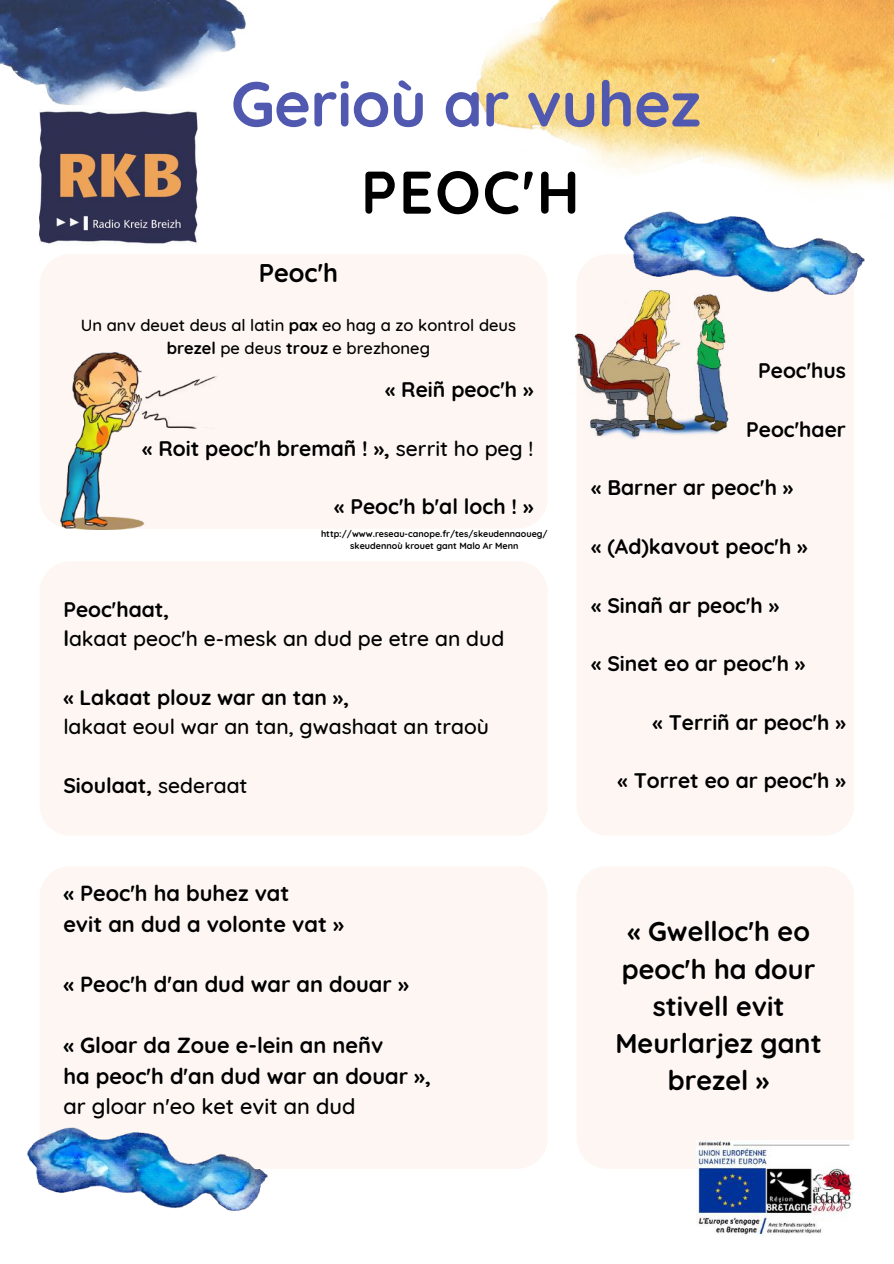
<style>
.page{position:relative;width:894px;height:1264px;background:#fff}
.page>*{position:absolute;margin:0;border:0;box-sizing:border-box;transform-origin:0 0}
.t1{font:700 63px "Quicksand";letter-spacing:-.01em;color:#5158b0}
.t2{font:700 60px "Quicksand";color:#000}
.t3{font:700 27px/37.2px "Quicksand";color:#000;text-align:center}
.t4{font:700 25.5px "Quicksand";color:#000}
.t5{font:700 21.75px/30.5px "Quicksand";color:#000}
.t6{font:500 21.75px "Quicksand";color:#000}
.t7{font:700 21px "Quicksand";color:#000}
.t8{font:500 21px/29.2px "Quicksand";color:#000}
.t9{font:500 16.5px/23px "Quicksand";color:#000;text-align:center}
.t10{font:700 9px/12px "Quicksand";color:#000;text-align:center}
.s1{font-weight:700}
.s2{font-weight:500}
</style>
<div class="page">
<div style="left:576px;top:254px;width:277px;height:581px;background:#fdf6f2;border-radius:31px"></div>
<div style="left:39px;top:254px;width:508px;height:274px;background:#fdf6f2;border-radius:31px"></div>
<div style="left:39px;top:561px;width:508px;height:274px;background:#fdf6f2;border-radius:31px"></div>
<div style="left:39px;top:866px;width:508px;height:302px;background:#fdf6f2;border-radius:31px"></div>
<div style="left:576px;top:866px;width:277px;height:302px;background:#fdf6f2;border-radius:31px"></div>
<img style="left:0;top:0;width:246px;height:105px">
<img style="left:624px;top:218px;width:240px;height:77px">
<img style="left:28px;top:1127px;width:239px;height:83px">
<img style="left:476px;top:0;width:417px;height:218px">
<img style="left:39px;top:109px;width:158px;height:135px">
<img style="left:696px;top:1140px;width:158px;height:95px">
<img style="left:574px;top:287px;width:155px;height:152px">
<h1 class="t1" style="left:231px;top:63px;width:471px">Gerioù ar vuhez</h1>
<h2 class="t2" style="left:361px;top:154px;width:220px">PEOC'H</h2>
<p class="t4" style="left:258px;top:257px;width:81px">Peoc'h</p>
<p class="t9" style="left:81px;top:314px;width:436px">Un anv deuet deus al latin <span class="s1">pax</span> eo hag a zo kontrol deus <span class="s1">brezel</span> pe deus <span class="s1">trouz</span> e brezhoneg</p>
<p class="t7" style="left:385px;top:376px;width:150px">« Reiñ peoc'h »</p>
<p class="t7" style="left:142px;top:434px;width:392px">« Roit peoc'h bremañ ! », <span class="s2">serrit ho peg !</span></p>
<p class="t7" style="left:334px;top:492px;width:201px">« Peoc'h b'al loch ! »</p>
<p class="t10" style="left:321px;top:527px;width:228px">http://www.reseau-canope.fr/tes/skeudennaoueg/ skeudennoù krouet gant Malo Ar Menn</p>
<p class="t8" style="left:63px;top:594px;width:442px"><span class="s1">Peoc'haat,<br>l</span>akaat peoc'h e-mesk an dud pe etre an dud</p>
<p class="t7" style="left:63px;top:683px;width:287px">« Lakaat plouz war an tan »,</p>
<p class="t8" style="left:63px;top:711px;width:427px">lakaat eoul war an tan, gwashaat an traoù</p>
<p class="t7" style="left:63px;top:771px;width:186px">Sioulaat, <span class="s2">sederaat</span></p>
<p class="t7" style="left:758px;top:357px;width:89px">Peoc'hus</p>
<p class="t7" style="left:746px;top:416px;width:101px">Peoc'haer</p>
<p class="t7" style="left:591px;top:474px;width:203px">« Barner ar peoc'h »</p>
<p class="t7" style="left:591px;top:533px;width:218px">« (Ad)kavout peoc'h »</p>
<p class="t7" style="left:591px;top:591px;width:189px">« Sinañ ar peoc'h »</p>
<p class="t7" style="left:591px;top:650px;width:215px">« Sinet eo ar peoc'h »</p>
<p class="t7" style="left:652px;top:708px;width:195px">« Terriñ ar peoc'h »</p>
<p class="t7" style="left:617px;top:767px;width:230px">« Torret eo ar peoc'h »</p>
<p class="t5" style="left:63px;top:877px;width:282px">« Peoc'h ha buhez vat<br>evit an dud a volonte vat »</p>
<p class="t5" style="left:63px;top:969px;width:347px">« Peoc'h d'an dud war an douar »</p>
<p class="t5" style="left:63px;top:1029px;width:369px">« Gloar da Zoue e-lein an neñv<br>ha peoc'h d'an dud war an douar »,</p>
<p class="t6" style="left:63px;top:1092px;width:293px">ar gloar n'eo ket evit an dud</p>
<p class="t3" style="left:615px;top:912px;width:208px">« Gwelloc'h eo peoc'h ha dour stivell evit<br>Meurlarjez gant brezel »</p>
</div>
